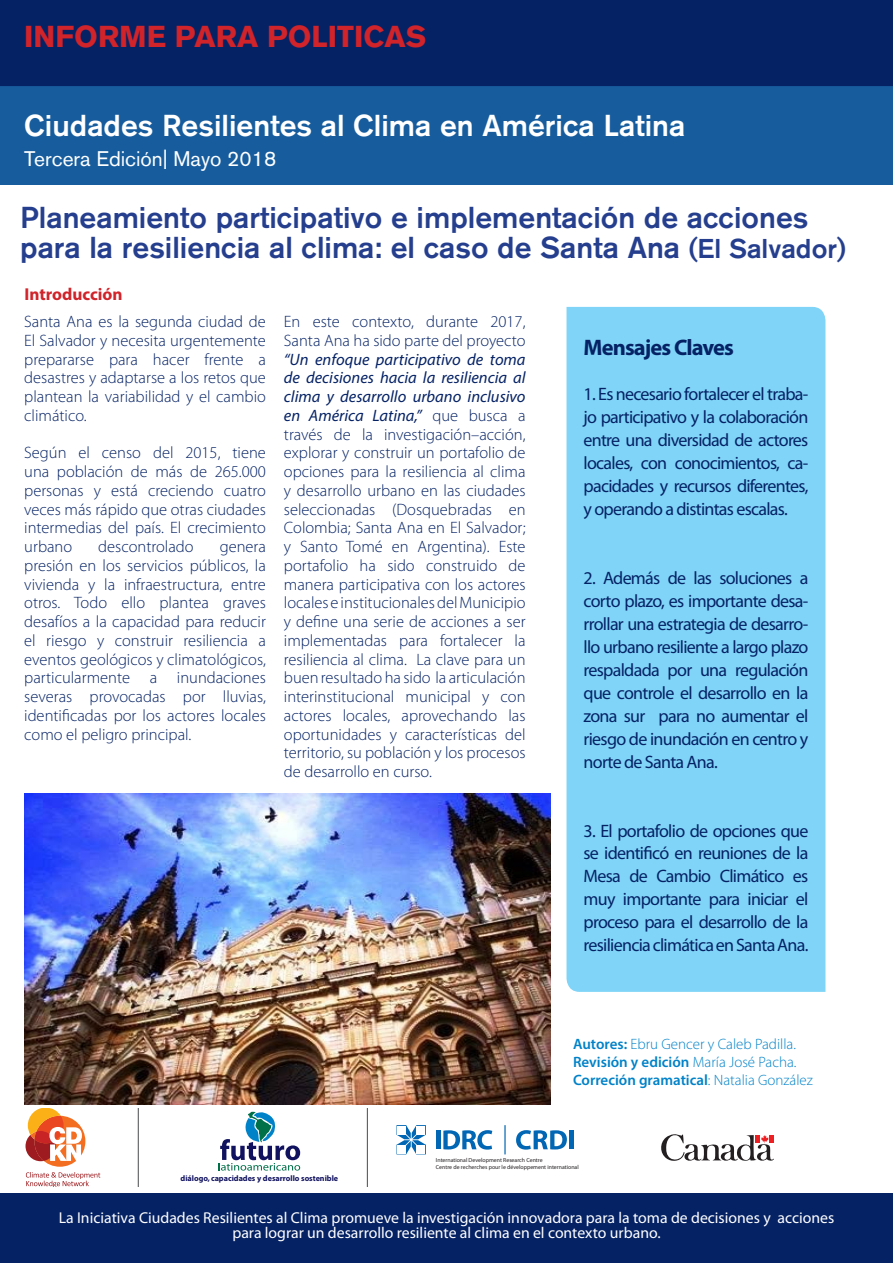
<style>
.page{position:relative;width:893px;height:1263px;background:#fff}
.page>*{position:absolute;margin:0;border:0;box-sizing:border-box;transform-origin:0 0}
.t1{font:500 30px/30px "Akzidenz Grotesk BQ";color:#253f8e}
.t2{font:500 30px "Akzidenz Grotesk BQ";color:#fff}
.t3{font:700 30px "Akzidenz Grotesk BQ";color:#d1232a}
.t4{font:700 22.5px "Myriad Pro";letter-spacing:-.04em;color:#052265}
.t5{font:21px "Akzidenz Grotesk BQ";color:#fff}
.t6{font:18px/23px "Myriad Pro";letter-spacing:-.04em;color:#052265;text-align:justify}
.No_Spacing{font:700 17.25px "Myriad Pro";color:#d1232a}
.No_Spacing-2{font:300 16.5px/18.8px "Myriad Pro";color:#052265;text-align:justify}
.No_Spacing-3{font:15.75px/15px "Myriad Pro";color:#fff;text-align:center}
.No_Spacing-4{font:600 15px "Myriad Pro";color:#0082c8}
.No_Spacing-5{font:300 15px "Myriad Pro";color:#0082c8}
.t7{font:700 8.1px "Myriad Pro";color:#11125f}
.t8{font:5.85px/6.4px "Myriad Pro";color:#231f20}
.s1{font-size:27px}
.s2{font-weight:400;font-style:italic}
.s3{font-weight:600}
.s4{font-weight:300}
</style>
<div class="page">
<div style="left:0;top:1193px;width:893px;height:70px;background:#052265"></div>
<div style="left:0;top:86px;width:893px;height:99px;background:#175d9e"></div>
<div style="left:0;top:0;width:893px;height:86px;background:#052265"></div>
<svg style="left:661px;top:1134px;width:113px;height:27px"></svg>
<svg style="left:396px;top:1125px;width:30px;height:29px"></svg>
<hr style="left:436px;top:1130px;width:4px;height:19px;background:#0166b3">
<svg style="left:443px;top:1130px;width:49px;height:19px"></svg>
<svg style="left:516px;top:1130px;width:51px;height:19px"></svg>
<hr style="left:569px;top:1130px;width:4px;height:19px;background:#0166b3">
<hr style="left:504px;top:1125px;width:2px;height:29px;background:#0166b3">
<div style="left:397px;top:1126px;width:9px;height:8px;background:#fff"></div>
<div style="left:416px;top:1126px;width:9px;height:8px;background:#fff"></div>
<div style="left:397px;top:1145px;width:9px;height:8px;background:#fff"></div>
<div style="left:416px;top:1145px;width:9px;height:8px;background:#fff"></div>
<svg style="left:26px;top:1172px;width:74px;height:14px"></svg>
<div style="left:34px;top:1116px;width:51px;height:51px;background:#f36e21;border-radius:50%"></div>
<svg style="left:26px;top:1109px;width:56px;height:52px"></svg>
<svg style="left:219px;top:1111px;width:81px;height:59px"></svg>
<hr style="left:138px;top:1109px;width:1px;height:77px;background:#484b4d">
<hr style="left:367px;top:1109px;width:1px;height:77px;background:#484b4d">
<div style="left:566px;top:307px;width:259px;height:685px;background:#80d4f7"></div>
<img style="left:24px;top:793px;width:527px;height:311px">
<p class="t3" style="left:24px;top:19px;width:404px">INFORME PARA POLITICAS</p>
<p class="t2" style="left:24px;top:107px;width:663px">Ciudades Resilientes al Clima en América Latina</p>
<p class="t5" style="left:24px;top:147px;width:254px">Tercera Edición| Mayo 2018</p>
<p class="t1" style="left:20px;top:202px;width:827px">Planeamiento participativo e implementación de acciones para la resiliencia al clima: el caso de Santa Ana <span class="s1">(El Salvador)</span></p>
<p class="No_Spacing" style="left:24px;top:283px;width:100px">Introducción</p>
<p class="No_Spacing-2" style="left:24px;top:312px;width:243px">Santa Ana es la segunda ciudad de El Salvador y necesita urgentemente prepararse para hacer frente a desastres y adaptarse a los retos que plantean la variabilidad y el cambio climático.</p>
<p class="No_Spacing-2" style="left:24px;top:443px;width:243px">Según el censo del 2015, tiene una población de más de 265.000 personas y está creciendo cuatro veces más rápido que otras ciudades intermedias del país. El crecimiento urbano</p>
<p class="No_Spacing-2" style="left:98px;top:537px;width:97px">descontrolado</p>
<p class="No_Spacing-2" style="left:24px;top:537px;width:243px;text-indent:195px">genera presión en los servicios públicos, la vivienda y la infraestructura, entre otros. Todo ello plantea graves desafíos a la capacidad para reducir el riesgo y construir resiliencia a eventos geológicos y climatológicos, particularmente a inundaciones severas provocadas por lluvias, identificadas por los actores locales como el peligro principal.</p>
<p class="No_Spacing-2" style="left:284px;top:312px;width:243px">En este contexto, durante 2017, Santa Ana ha sido parte del proyecto <span class="s2">“Un enfoque participativo de toma de decisiones hacia la resiliencia al clima y desarrollo urbano inclusivo en América Latina,”</span> que busca a través de la investigación–acción, explorar y construir un portafolio de opciones para la resiliencia al clima y desarrollo urbano en las ciudades seleccionadas (Dosquebradas en Colombia; Santa Ana en El Salvador; y Santo Tomé en Argentina). Este portafolio ha sido construido de manera participativa con los actores locales e institucionales del Municipio y define una serie de acciones a ser implementadas para fortalecer la resiliencia al clima. La clave para un buen resultado ha sido la articulación interinstitucional municipal y con actores locales, aprovechando las oportunidades y características del territorio, su población y los procesos de desarrollo en curso.</p>
<p class="t4" style="left:584px;top:332px;width:152px">Mensajes Claves</p>
<p class="t6" style="left:584px;top:383px;width:226px">1. Es necesario fortalecer el traba&shy;jo participativo y la colaboración entre una diversidad de actores locales, con conocimientos, ca&shy;pacidades y recursos diferentes, y operando a distintas escalas.</p>
<p class="t6" style="left:584px;top:566px;width:226px">2. Además de las soluciones a corto plazo, es importante desa&shy;rrollar una estrategia de desarro&shy;llo urbano resiliente a largo plazo respaldada por una regulación que controle el desarrollo en la zona sur para no aumentar el riesgo de inundación en centro y norte de Santa Ana.</p>
<p class="t6" style="left:584px;top:819px;width:226px">3. El portafolio de opciones que se identificó en reuniones de la Mesa de Cambio Climático es muy importante para iniciar el proceso para el desarrollo de la resiliencia climática en Santa Ana.</p>
<p class="No_Spacing-5" style="left:573px;top:1035px;width:225px"><span class="s3">Autores:</span> Ebru Gencer y Caleb Padilla.</p>
<p class="No_Spacing-4" style="left:573px;top:1052px;width:225px">Revisión y edición <span class="s4">María José Pacha.</span></p>
<p class="No_Spacing-4" style="left:573px;top:1070px;width:241px">Correción gramatical<span class="s4">: Natalia González</span></p>
<p class="t8" style="left:436px;top:1157px;width:144px">International Development Research Centre<br>Centre de recherches pour le développement international</p>
<p class="t7" style="left:181px;top:1173px;width:159px">diálogo, capacidades y desarrollo sostenible</p>
<p class="No_Spacing-3" style="left:59px;top:1209px;width:777px">La Iniciativa Ciudades Resilientes al Clima promueve la investigación innovadora para la toma de decisiones y acciones para lograr un desarrollo resiliente al clima en el contexto urbano.</p>
</div>
